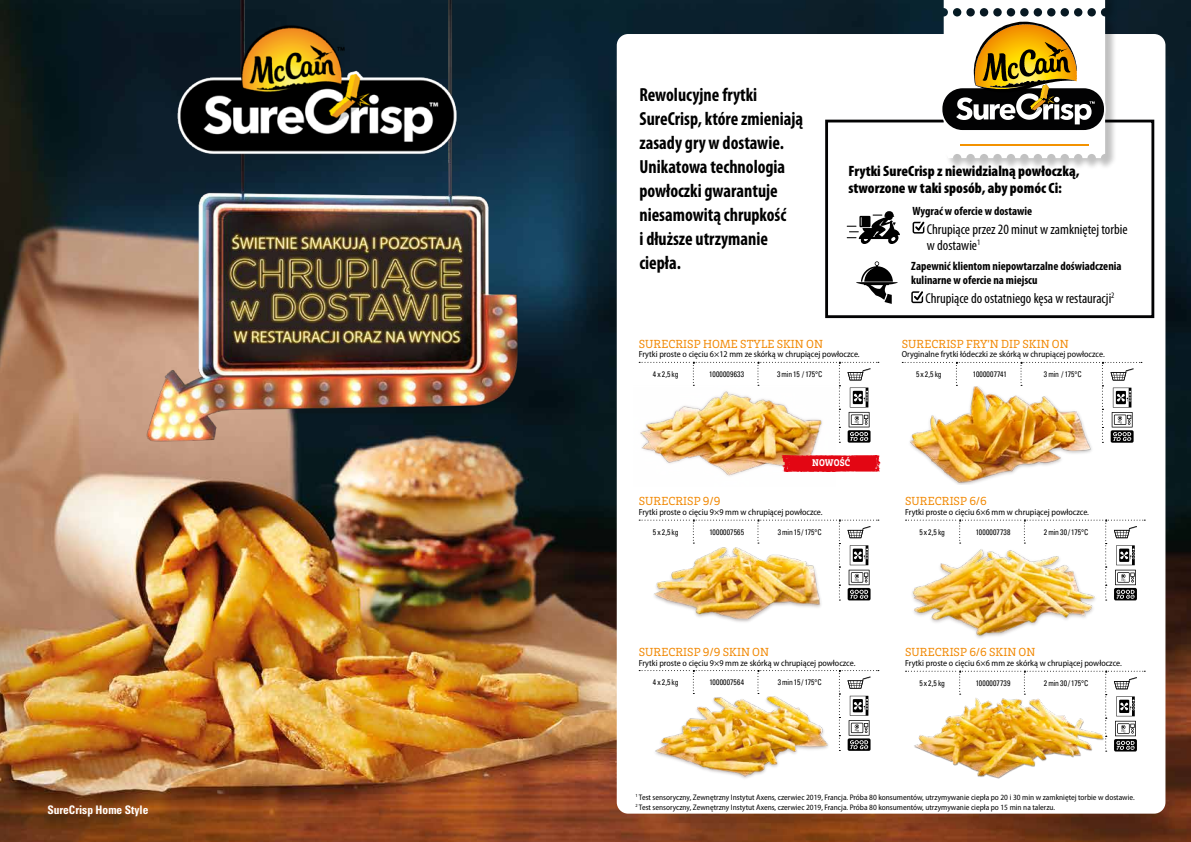
<style>
.page{position:relative;width:1191px;height:842px;background:#fff}
.page>*{position:absolute;margin:0;border:0;box-sizing:border-box;transform-origin:0 0}
.t1{font:700 condensed 19px/24px "Myriad Pro";color:#000;scale:.95 1}
.t2{font:900 condensed 15px/17px "Myriad Pro";color:#000}
.t3{font:condensed 14.3px/16.3px "Myriad Pro";color:#000}
.t4{font:12px "Brix Slab";letter-spacing:.005em;color:#f18700}
.t5{font:700 condensed 12px/14px "Myriad Pro";color:#000}
.t6{font:700 condensed 11.8px "Univers LT Std";color:#fff}
.t7{font:900 10px "Brix Slab";letter-spacing:.01em;color:#fff;scale:.9 1}
.t8{font:semi-condensed 8.8px "Myriad Pro";color:#000}
.t9{font:semi-condensed 8px/10px "Myriad Pro";color:#000}
.t10{font:condensed 8px "Univers LT Std";letter-spacing:.01em;color:#000;scale:.95 1}
</style>
<div class="page">
<img style="left:0;top:0;width:1191px;height:842px">
<div style="left:617px;top:34px;width:548px;height:780px;background:#fff;border-radius:11px"></div>
<img style="left:105px;top:0;width:439px;height:494px">
<div style="left:825px;top:120px;width:329px;height:198px;border:3px solid #020203"></div>
<div style="left:945px;top:0;width:172px;height:171px;background:#000;opacity:.25"></div>
<svg style="left:939px;top:0;width:168px;height:158px"></svg>
<svg style="left:639px;top:362px;width:240px;height:81px"></svg>
<svg style="left:902px;top:362px;width:240px;height:81px"></svg>
<svg style="left:639px;top:520px;width:240px;height:81px"></svg>
<svg style="left:639px;top:670px;width:240px;height:81px"></svg>
<svg style="left:905px;top:520px;width:240px;height:81px"></svg>
<svg style="left:905px;top:671px;width:240px;height:81px"></svg>
<img style="left:907px;top:386px;width:186px;height:99px">
<img style="left:645px;top:541px;width:183px;height:81px">
<img style="left:646px;top:692px;width:191px;height:87px">
<img style="left:908px;top:694px;width:197px;height:85px">
<img style="left:905px;top:547px;width:194px;height:91px">
<img style="left:639px;top:384px;width:196px;height:92px">
<img style="left:144px;top:0;width:345px;height:183px">
<svg style="left:912px;top:222px;width:12px;height:12px"></svg>
<svg style="left:846px;top:211px;width:54px;height:33px"></svg>
<svg style="left:911px;top:291px;width:12px;height:12px"></svg>
<svg style="left:856px;top:261px;width:42px;height:43px"></svg>
<svg style="left:781px;top:455px;width:99px;height:17px;background:#e41721"></svg>
<h3 class="t6" style="left:47px;top:802px;width:102px">SureCrisp Home Style</h3>
<h1 class="t1" style="left:639px;top:83px;width:174px">Rewolucyjne frytki<br>SureCrisp, które zmieniają zasady gry w dostawie.<br>Unikatowa technologia powłoczki gwarantuje niesamowitą chrupkość<br>i dłuższe utrzymanie ciepła.</h1>
<h2 class="t2" style="left:848px;top:162px;width:233px">Frytki SureCrisp z niewidzialną powłoczką, stworzone w taki sposób, aby pomóc Ci:</h2>
<h3 class="t5" style="left:912px;top:204px;width:121px">Wygrać w ofercie w dostawie</h3>
<h3 class="t3" style="left:926px;top:220px;width:202px">Chrupiące przez 20 minut w zamkniętej torbie w dostawie<sup>1</sup></h3>
<h3 class="t5" style="left:911px;top:259px;width:212px">Zapewnić klientom niepowtarzalne doświadczenia kulinarne w ofercie na miejscu</h3>
<h3 class="t3" style="left:925px;top:290px;width:190px">Chrupiące do ostatniego kęsa w restauracji<sup>2</sup></h3>
<h3 class="t4" style="left:639px;top:336px;width:186px">SURECRISP HOME STYLE SKIN ON</h3>
<p class="t8" style="left:638px;top:350px;width:222px">Frytki proste o cięciu 6×12 mm ze skórką w chrupiącej powłoczce.</p>
<p class="t10" style="left:653px;top:369px;width:28px">4 x 2,5 kg</p>
<p class="t10" style="left:709px;top:369px;width:38px">1000009633</p>
<p class="t10" style="left:777px;top:369px;width:49px">3 min 15 / 175°C</p>
<p class="t7" style="left:812px;top:456px;width:44px">NOWOŚĆ</p>
<h3 class="t4" style="left:639px;top:494px;width:83px">SURECRISP 9/9</h3>
<p class="t8" style="left:638px;top:507px;width:185px">Frytki proste o cięciu 9×9 mm w chrupiącej powłoczce.</p>
<p class="t10" style="left:653px;top:527px;width:28px">5 x 2,5 kg</p>
<p class="t10" style="left:709px;top:527px;width:38px">1000007565</p>
<p class="t10" style="left:777px;top:527px;width:48px">3 min 15 / 175°C</p>
<h3 class="t4" style="left:902px;top:336px;width:168px">SURECRISP FRY’N DIP SKIN ON</h3>
<p class="t8" style="left:901px;top:350px;width:205px">Oryginalne frytki łódeczki ze skórką w chrupiącej powłoczce.</p>
<p class="t10" style="left:916px;top:369px;width:28px">5 x 2,5 kg</p>
<p class="t10" style="left:973px;top:369px;width:37px">1000007741</p>
<p class="t10" style="left:1044px;top:369px;width:41px">3 min / 175°C</p>
<h3 class="t4" style="left:905px;top:494px;width:83px">SURECRISP 6/6</h3>
<p class="t8" style="left:905px;top:507px;width:185px">Frytki proste o cięciu 6×6 mm w chrupiącej powłoczce.</p>
<p class="t10" style="left:919px;top:527px;width:28px">5 x 2,5 kg</p>
<p class="t10" style="left:975px;top:527px;width:38px">1000007738</p>
<p class="t10" style="left:1044px;top:527px;width:48px">2 min 30 / 175°C</p>
<h3 class="t4" style="left:639px;top:644px;width:132px">SURECRISP 9/9 SKIN ON</h3>
<p class="t8" style="left:638px;top:658px;width:218px">Frytki proste o cięciu 9×9 mm ze skórką w chrupiącej powłoczce.</p>
<p class="t10" style="left:653px;top:677px;width:28px">4 x 2,5 kg</p>
<p class="t10" style="left:709px;top:677px;width:38px">1000007564</p>
<p class="t10" style="left:777px;top:677px;width:48px">3 min 15 / 175°C</p>
<h3 class="t4" style="left:905px;top:644px;width:132px">SURECRISP 6/6 SKIN ON</h3>
<p class="t8" style="left:905px;top:658px;width:218px">Frytki proste o cięciu 6×6 mm ze skórką w chrupiącej powłoczce.</p>
<p class="t10" style="left:919px;top:678px;width:28px">5 x 2,5 kg</p>
<p class="t10" style="left:976px;top:678px;width:38px">1000007739</p>
<p class="t10" style="left:1044px;top:678px;width:48px">2 min 30 / 175°C</p>
<p class="t9" style="left:635px;top:792px;width:501px"><sup>1</sup> Test sensoryczny, Zewnętrzny Instytut Axens, czerwiec 2019, Francja. Próba 80 konsumentów, utrzymywanie ciepła po 20 i 30 min w zamkniętej torbie w dostawie.<br><sup>2</sup> Test sensoryczny, Zewnętrzny Instytut Axens, czerwiec 2019, Francja. Próba 80 konsumentów, utrzymywanie ciepła po 15 min na talerzu.</p>
</div>
